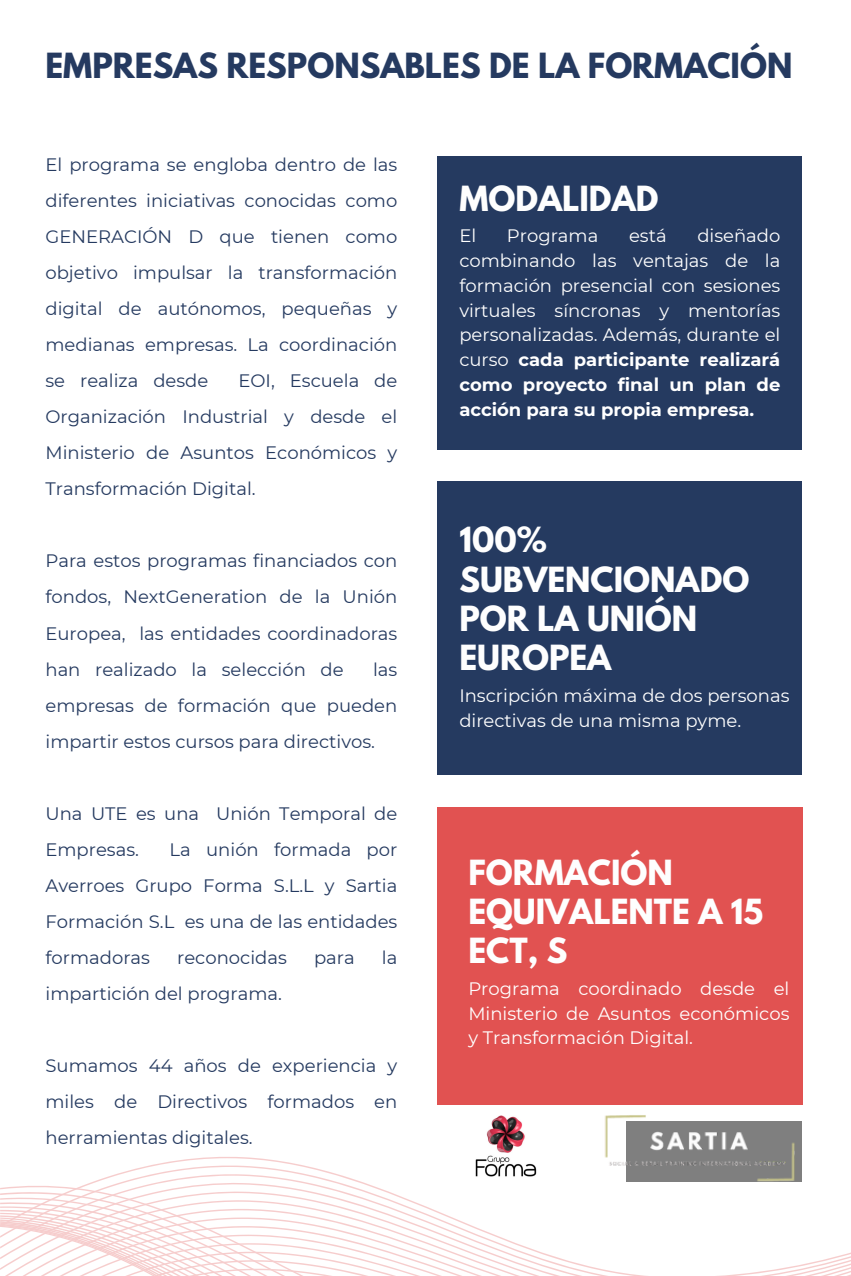
<style>
.page{position:relative;width:851px;height:1276px;background:#fff}
.page>*{position:absolute;margin:0;border:0;box-sizing:border-box;transform-origin:0 0}
.t1{font:700 30.75px/39.3px "League Spartan";color:#fefefe}
.t2{font:700 30.75px "League Spartan";color:#253a60}
.t3{font:18px/36px "Montserrat";color:#253a60;text-align:justify}
.t4{font:18px/24.8px "Montserrat";color:#fff;text-align:justify}
.s1{font-weight:700}
</style>
<div class="page">
<img style="left:486px;top:1115px;width:39px;height:41px">
<img style="left:604px;top:1115px;width:198px;height:41px">
<svg style="left:158px;top:1156px;width:644px;height:8px"></svg>
<svg style="left:121px;top:1164px;width:681px;height:9px"></svg>
<svg style="left:93px;top:1173px;width:709px;height:9px"></svg>
<svg style="left:0;top:1182px;width:387px;height:9px"></svg>
<svg style="left:0;top:1191px;width:409px;height:9px"></svg>
<svg style="left:0;top:1200px;width:432px;height:9px"></svg>
<svg style="left:0;top:1209px;width:451px;height:8px"></svg>
<svg style="left:0;top:1217px;width:470px;height:8px"></svg>
<svg style="left:0;top:1225px;width:850px;height:51px"></svg>
<div style="left:437px;top:156px;width:365px;height:293px;background:#253a60"></div>
<div style="left:437px;top:807px;width:365px;height:297px;background:#e15251"></div>
<div style="left:437px;top:481px;width:365px;height:294px;background:#253a60"></div>
<p class="t2" style="left:45px;top:50px;width:748px">EMPRESAS RESPONSABLES DE LA FORMACIÓN</p>
<p class="t3" style="left:45px;top:147px;width:353px">El programa se engloba dentro de las diferentes iniciativas conocidas como GENERACIÓN D que tienen como objetivo impulsar la transformación digital de autónomos, pequeñas y medianas empresas. La coordinación se realiza desde</p>
<p class="t3" style="left:45px;top:363px;width:353px;text-indent:193px">EOI, Escuela de Organización Industrial y desde el Ministerio de Asuntos Económicos y Transformación Digital.</p>
<p class="t3" style="left:45px;top:543px;width:353px">Para estos programas financiados con fondos, NextGeneration de la Unión Europea, las entidades coordinadoras han realizado la selección de</p>
<p class="t3" style="left:45px;top:651px;width:353px;text-indent:327px">las empresas de formación que pueden impartir estos cursos para directivos.</p>
<p class="t3" style="left:45px;top:795px;width:353px">Una UTE es una Unión Temporal de<br>Empresas.</p>
<p class="t3" style="left:45px;top:831px;width:353px;text-indent:124px">La unión formada por Averroes Grupo Forma S.L.L y Sartia Formación S.L es una de las entidades formadoras</p>
<p class="t3" style="left:177px;top:939px;width:111px">reconocidas</p>
<p class="t3" style="left:314px;top:939px;width:42px">para</p>
<p class="t3" style="left:382px;top:939px;width:17px">la</p>
<p class="t3" style="left:45px;top:975px;width:238px">impartición del programa.</p>
<p class="t3" style="left:45px;top:1047px;width:353px">Sumamos 44 años de experiencia y miles de Directivos formados en herramientas digitales.</p>
<h1 class="t1" style="left:459px;top:182px;width:200px">MODALIDAD</h1>
<h1 class="t4" style="left:459px;top:223px;width:18px">El</h1>
<h1 class="t4" style="left:507px;top:223px;width:93px">Programa</h1>
<h1 class="t4" style="left:629px;top:223px;width:39px">está</h1>
<h1 class="t4" style="left:459px;top:223px;width:322px;text-indent:238px">diseñado combinando las ventajas de la formación presencial con sesiones virtuales síncronas y mentorías personalizadas. Además, durante el curso <span class="s1">cada participante realizará como proyecto final un plan de acción para su propia empresa.</span></h1>
<p class="t1" style="left:459px;top:524px;width:291px">100%<br>SUBVENCIONADO<br>POR LA UNIÓN<br>EUROPEA</p>
<h1 class="t4" style="left:459px;top:683px;width:331px">Inscripción máxima de dos personas directivas de una misma pyme.</h1>
<p class="t1" style="left:468px;top:856px;width:296px">FORMACIÓN<br>EQUIVALENTE A 15<br>ECT, S</p>
<h1 class="t4" style="left:468px;top:976px;width:322px">Programa coordinado desde el Ministerio de Asuntos económicos y Transformación Digital.</h1>
</div>
